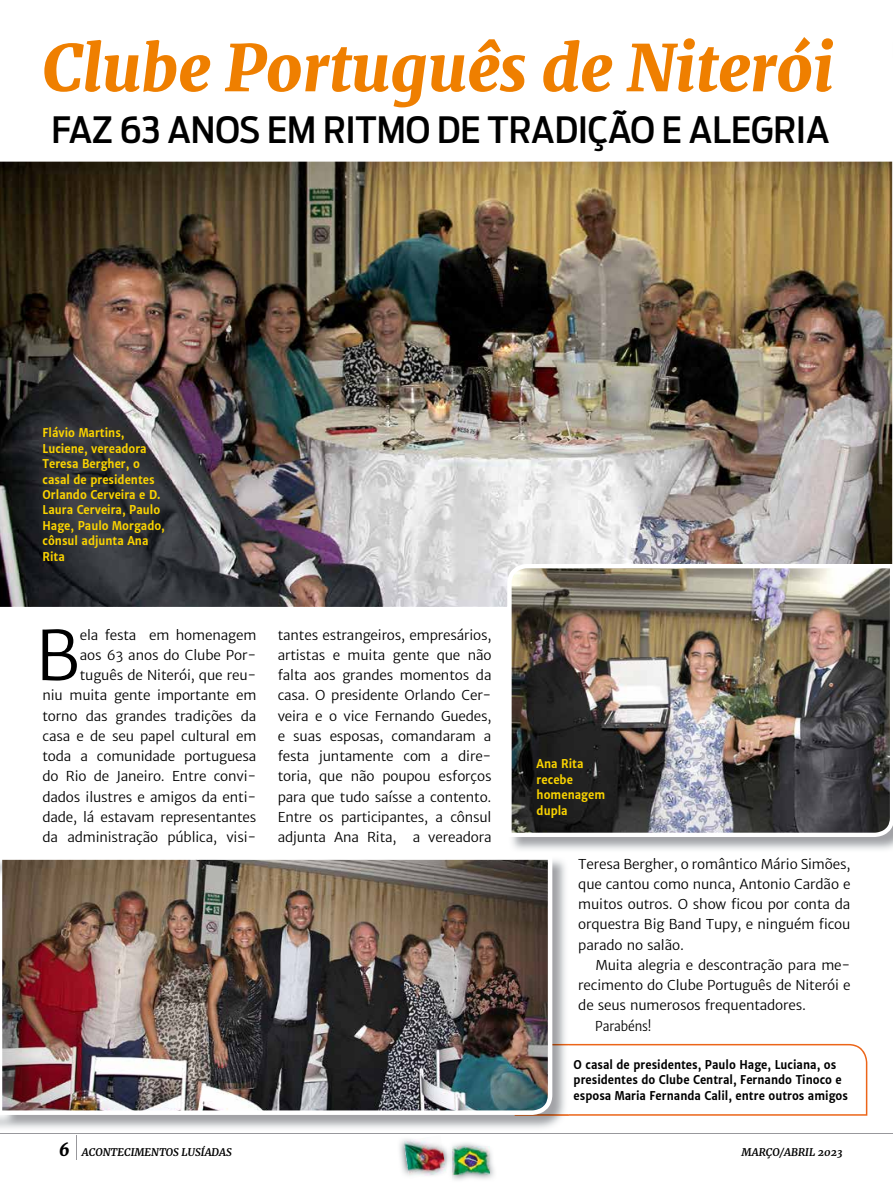
<style>
.page{position:relative;width:893px;height:1191px;background:#fff}
.page>*{position:absolute;margin:0;border:0;box-sizing:border-box;transform-origin:0 0}
.t1{font:67.95px "Merriweather Sans";color:#000}
.t2{font:italic 800 63.75px "Merriweather";color:#ef7f00}
.t3{font:500 condensed 36px "Ford Antenna";color:#000;scale:1.06 1}
.t4{font:13.5px/20.2px "Merriweather Sans";letter-spacing:-.01em;color:#000;text-align:justify}
.t5{font:13.5px "Merriweather Sans";letter-spacing:-.01em;color:#000;scale:.9 1}
.t6{font:700 12px/15.5px "Merriweather Sans";color:#fad300;scale:.9 1}
.t7{font:700 12px/15.5px "Merriweather Sans";color:#000;scale:.9 1}
.t8{font:italic 700 10.5px "Merriweather";color:#000}
.s1{font-weight:800;font-size:18px}
</style>
<div class="page">
<svg style="left:76px;top:1135px;width:1px;height:24px"></svg>
<hr style="left:0;top:1133px;width:893px;height:1px;background:#98989c">
<img style="left:399px;top:1140px;width:48px;height:31px">
<img style="left:403px;top:1139px;width:43px;height:37px">
<img style="left:451px;top:1143px;width:43px;height:37px">
<img style="left:452px;top:1146px;width:38px;height:28px">
<svg style="left:569px;top:1044px;width:298px;height:71px"></svg>
<img style="left:0;top:162px;width:892px;height:445px">
<img style="left:0;top:860px;width:569px;height:268px">
<img style="left:552px;top:1044px;width:17px;height:71px">
<img style="left:0;top:859px;width:552px;height:256px">
<svg style="left:892px;top:161px;width:1px;height:403px"></svg>
<img style="left:507px;top:564px;width:386px;height:273px">
<h2 class="t2" style="left:43px;top:29px;width:793px">Clube Português de Niterói</h2>
<h3 class="t3" style="left:51px;top:98px;width:736px">FAZ 63 ANOS EM RITMO DE TRADIÇÃO E ALEGRIA</h3>
<p class="t6" style="left:43px;top:425px;width:137px">Flávio Martins,<br>Luciene, vereadora<br>Teresa Bergher, o casal de presidentes<br>Orlando Cerveira e D.<br>Laura Cerveira, Paulo<br>Hage, Paulo Morgado, cônsul adjunta Ana<br>Rita</p>
<p class="t4" style="left:43px;top:625px;width:215px;text-align:right">ela festa em homenagem<br>aos 63 anos do Clube Por&shy;tuguês de Niterói, que reu-<br>niu muita gente importante em torno das grandes tradições da casa e de seu papel cultural em toda a comunidade portuguesa do Rio de Janeiro. Entre convi&shy;dados ilustres e amigos da enti&shy;dade, lá estavam representantes da administração pública, visi-</p>
<p class="t4" style="left:278px;top:625px;width:215px">tantes estrangeiros, empresários, artistas e muita gente que não falta aos grandes momentos da casa. O presidente Orlando Cer&shy;veira e o vice Fernando Guedes, e suas esposas, comandaram a festa juntamente com a dire&shy;toria, que não poupou esforços para que tudo saísse a contento.<br>Entre os participantes, a cônsul adjunta Ana Rita, a vereadora</p>
<h1 class="t1" style="left:36px;top:614px;width:46px">B</h1>
<p class="t6" style="left:537px;top:756px;width:78px">Ana Rita recebe homenagem dupla</p>
<p class="t4" style="left:578px;top:853px;width:274px">Teresa Bergher, o romântico Mário Simões, que cantou como nunca, Antonio Cardão e muitos outros. O show cou por conta da orquestra Big Band Tupy, e ninguém cou parado no salão.</p>
<p class="t4" style="left:595px;top:955px;width:257px">Muita alegria e descontração para me-</p>
<p class="t4" style="left:578px;top:975px;width:274px">recimento do Clube Português de Niterói e</p>
<p class="t4" style="left:578px;top:995px;width:229px">de seus numerosos frequentadores.</p>
<p class="t5" style="left:595px;top:1017px;width:64px">Parabéns!</p>
<p class="t7" style="left:574px;top:1056px;width:306px">O casal de presidentes, Paulo Hage, Luciana, os presidentes do Clube Central, Fernando Tinoco e esposa Maria Fernanda Calil, entre outros amigos</p>
<p class="t8" style="left:59px;top:1145px;width:174px"><span class="s1">6</span> ACONTECIMENTOS LUSÍADAS</p>
<p class="t8" style="left:742px;top:1145px;width:103px">MARÇO/ABRIL 2023</p>
</div>
